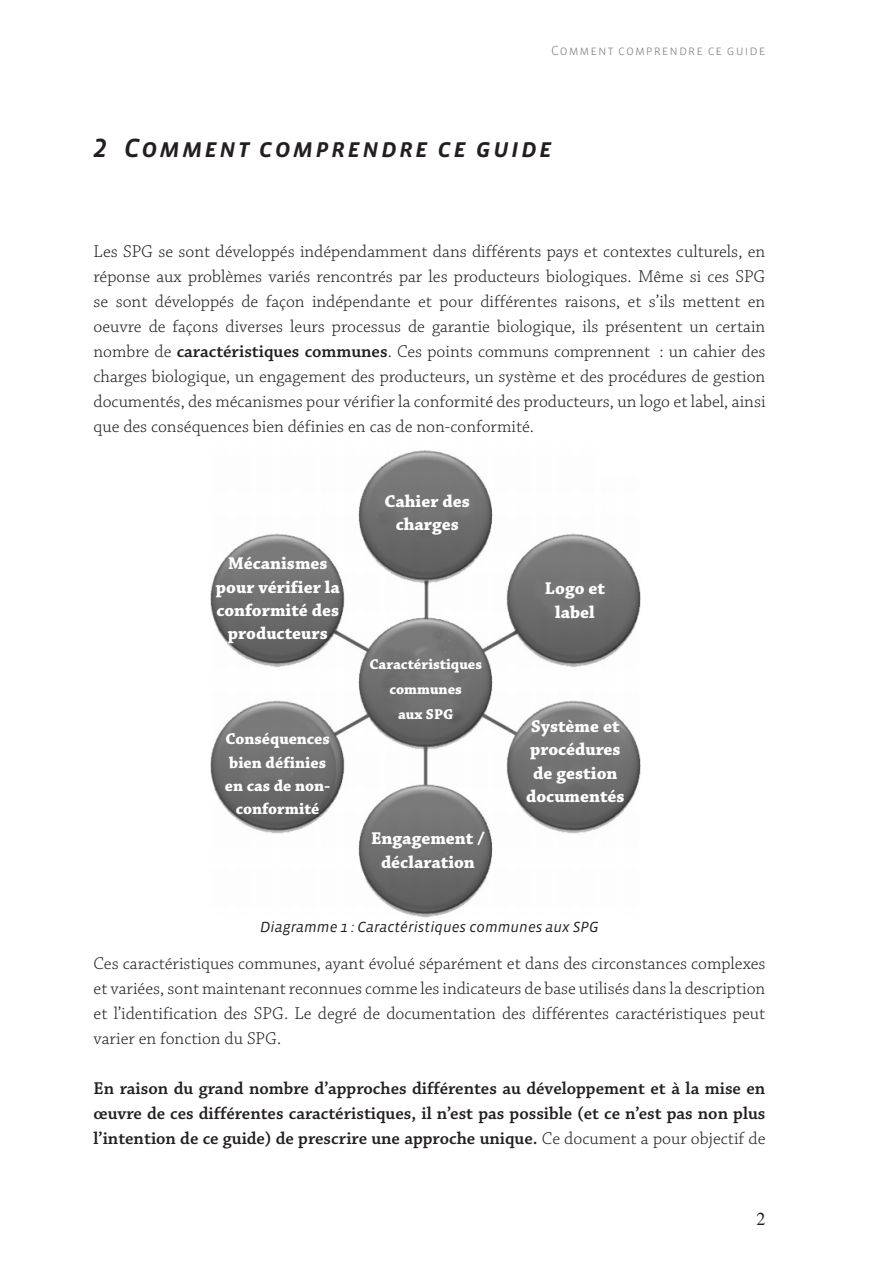
<style>
.page{position:relative;width:893px;height:1263px;background:#fff}
.page>*{position:absolute;margin:0;border:0;box-sizing:border-box;transform-origin:0 0}
.t1{font:italic 500 27px "Vista Sans OT";letter-spacing:.075em;color:#231f20}
.t2{font:300 18px/25px "Chaparral Pro";color:#231f20;text-align:justify}
.t3{font:600 18px/25px "Chaparral Pro";color:#231f20;text-align:justify}
.t4{font:700 18px/23.4px "Chaparral Pro";color:#fff;text-align:center}
.t5{font:700 16.5px/23.4px "Chaparral Pro";color:#fff;text-align:center}
.t6{font:italic 15px "Vista Sans OT";color:#231f20}
.t7{font:700 15px/25px "Chaparral Pro";color:#fff;text-align:center}
.t8{font:300 13.5px "Vista Sans OT";letter-spacing:.075em;color:#808285}
.s1{font-weight:600}
.s2{font-weight:300}
</style>
<div class="page">
<img style="left:211px;top:450px;width:430px;height:467px">
<div style="left:597px;top:432px;width:60px;height:43px;background:#fff"></div>
<p class="t8" style="left:551px;top:44px;width:216px">Comment comprendre ce guide</p>
<h1 class="t1" style="left:94px;top:134px;width:460px">2 Comment comprendre ce guide</h1>
<p class="t2" style="left:94px;top:239px;width:673px">Les SPG se sont développés indépendamment dans différents pays et contextes culturels, en réponse aux problèmes variés rencontrés par les producteurs biologiques. Même si ces SPG se sont développés de façon indépendante et pour différentes raisons, et s’ils mettent en oeuvre de façons diverses leurs processus de garantie biologique, ils présentent un certain nombre de <span class="s1">caractéristiques communes</span>. Ces points communs comprennent : un cahier des charges biologique, un engagement des producteurs, un système et des procédures de gestion documentés, des mécanismes pour vérifier la conformité des producteurs, un logo et label, ainsi que des conséquences bien définies en cas de non-conformité.</p>
<p class="t4" style="left:216px;top:552px;width:126px">Mécanismes pour vérifier la conformité des producteurs</p>
<p class="t5" style="left:225px;top:728px;width:107px">Conséquences bien définies en cas de non&shy;conformité</p>
<p class="t4" style="left:384px;top:490px;width:87px">Cahier des charges</p>
<p class="t7" style="left:369px;top:652px;width:114px">Caractéristiques communes<br>aux SPG</p>
<p class="t4" style="left:371px;top:827px;width:115px">Engagement / déclaration</p>
<p class="t4" style="left:545px;top:577px;width:62px">Logo et label</p>
<p class="t4" style="left:526px;top:715px;width:100px">Système et procédures de gestion documentés</p>
<p class="t6" style="left:260px;top:919px;width:340px">Diagramme 1 : Caractéristiques communes aux SPG</p>
<p class="t2" style="left:94px;top:952px;width:673px">Ces caractéristiques communes, ayant évolué séparément et dans des circonstances complexes et variées, sont maintenant reconnues comme les indicateurs de base utilisés dans la description et l’identification des SPG. Le degré de documentation des différentes caractéristiques peut varier en fonction du SPG.</p>
<p class="t3" style="left:94px;top:1076px;width:673px">En raison du grand nombre d’approches différentes au développement et à la mise en œuvre de ces différentes caractéristiques, il n’est pas possible (et ce n’est pas non plus l’intention de ce guide) de prescrire une approche unique. <span class="s2">Ce document a pour objectif de</span></p>
</div>
